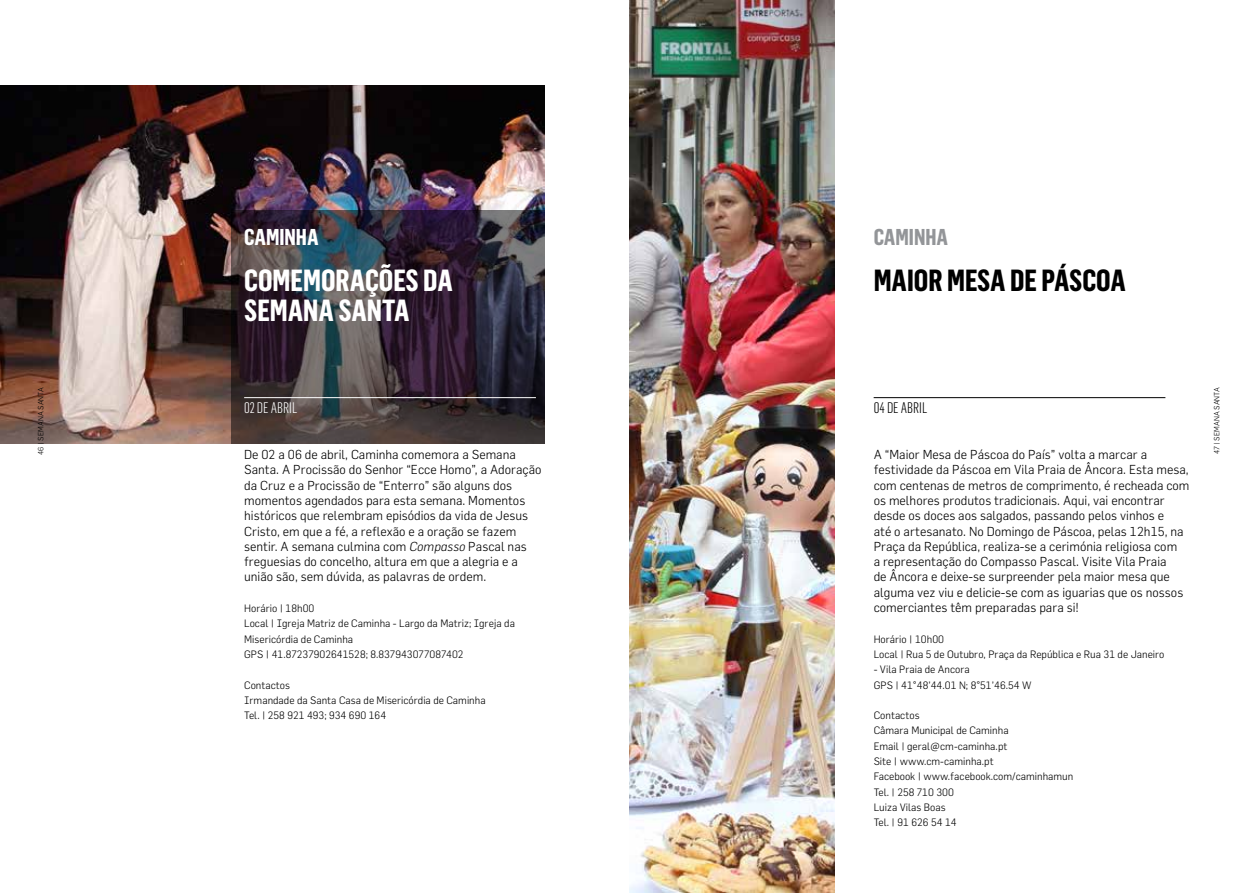
<style>
.page{position:relative;width:1259px;height:893px;background:#fff}
.page>*{position:absolute;margin:0;border:0;box-sizing:border-box;transform-origin:0 0}
.t1{font:700 30px/30.6px "Flama Condensed";color:#fff}
.t2{font:700 30px "Flama Condensed";color:#000}
.t3{font:700 22.5px "Flama Condensed";color:#939598}
.t4{font:700 22.5px "Flama Condensed";color:#fff}
.t5{font:300 15px "Flama Condensed";color:#000}
.t6{font:300 15px "Flama Condensed";color:#fff}
.t7{font:300 12.75px/15.3px "Flama";color:#000}
.t8{font:300 10.5px/15.3px "Flama";color:#000}
.t9{font:300 7.5px "Flama";color:#000}
.s1{font-style:italic}
</style>
<div class="page">
<img style="left:0;top:85px;width:544px;height:359px">
<svg style="left:231px;top:210px;width:313px;height:234px;background:#3a323c"></svg>
<img style="left:629px;top:0;width:206px;height:893px">
<hr style="left:873px;top:397px;width:292px;height:1px;background:#000">
<hr style="left:244px;top:397px;width:292px;height:1px;background:#fff">
<p class="t9" style="left:36px;top:455px;width:69px;rotate:-90deg">46 | SEMANA SANTA</p>
<h2 class="t4" style="left:244px;top:223px;width:53px">CAMINHA</h2>
<h1 class="t1" style="left:244px;top:264px;width:194px">COMEMORAÇÕES DA<br>SEMANA</h1>
<h1 class="t1" style="left:338px;top:294px;width:29px">SANTA</h1>
<p class="t6" style="left:244px;top:399px;width:54px">02 DE ABRIL</p>
<p class="t7" style="left:244px;top:447px;width:299px">De 02 a 06 de abril, Caminha comemora a Semana Santa. A Procissão do Senhor “Ecce Homo”, a Adoração da Cruz e a Procissão de “Enterro” são alguns dos momentos agendados para esta semana. Momentos históricos que relembram episódios da vida de Jesus Cristo, em que a fé, a reflexão e a oração se fazem sentir. A semana culmina com <span class="s1">Compasso</span> Pascal nas freguesias do concelho, altura em que a alegria e a união são, sem dúvida, as palavras de ordem.</p>
<p class="t8" style="left:244px;top:600px;width:272px">Horário | 18h00<br>Local | Igreja Matriz de Caminha - Largo da Matriz; Igreja da Misericórdia de Caminha<br>GPS | 41.87237902641528; 8.837943077087402</p>
<p class="t8" style="left:244px;top:677px;width:243px">Contactos<br>Irmandade da Santa Casa de Misericórdia de Caminha<br>Tel. | 258 921 493; 934 690 164</p>
<h2 class="t3" style="left:873px;top:223px;width:53px">CAMINHA</h2>
<h1 class="t2" style="left:873px;top:261px;width:253px">MAIOR MESA DE PÁSCOA</h1>
<p class="t5" style="left:873px;top:399px;width:55px">04 DE ABRIL</p>
<p class="t7" style="left:873px;top:447px;width:317px">A “Maior Mesa de Páscoa do País” volta a marcar a festividade da Páscoa em Vila Praia de Âncora. Esta mesa, com centenas de metros de comprimento, é recheada com os melhores produtos tradicionais. Aqui, vai encontrar desde os doces aos salgados, passando pelos vinhos e<br>até o artesanato. No Domingo de Páscoa, pelas 12h15, na Praça da República, realiza-se a cerimónia religiosa com<br>a representação do Compasso Pascal. Visite Vila Praia<br>de Âncora e deixe-se surpreender pela maior mesa que alguma vez viu e delicie-se com as iguarias que os nossos comerciantes têm preparadas para si!</p>
<p class="t8" style="left:873px;top:631px;width:292px">Horário | 10h00<br>Local | Rua 5 de Outubro, Praça da República e Rua 31 de Janeiro</p>
<p class="t8" style="left:873px;top:662px;width:159px">- Vila Praia de Ancora<br>GPS | 41°48’44.01 N; 8°51’46.54 W</p>
<p class="t8" style="left:873px;top:707px;width:201px">Contactos<br>Câmara Municipal de Caminha<br>Email | geral@cm-caminha.pt<br>Site | www.cm-caminha.pt<br>Facebook | www.facebook.com/caminhamun<br>Tel. | 258 710 300<br>Luiza Vilas Boas<br>Tel. | 91 626 54 14</p>
<p class="t9" style="left:1212px;top:454px;width:69px;rotate:-90deg">47 | SEMANA SANTA</p>
</div>
